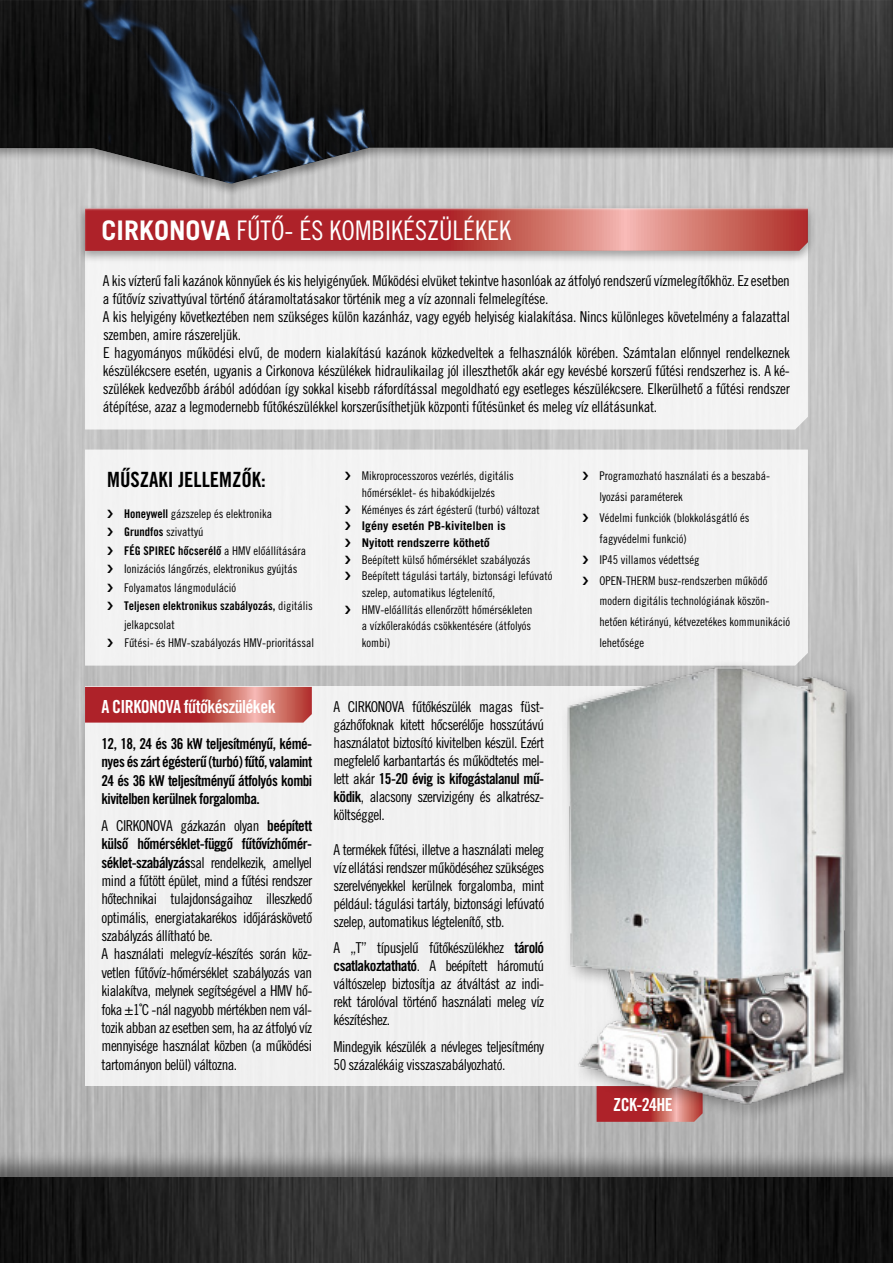
<style>
.page{position:relative;width:893px;height:1263px;background:#fff}
.page>*{position:absolute;margin:0;border:0;box-sizing:border-box;transform-origin:0 0}
.t1{font:27px "Trade Gothic Cond Eighteen H";color:#fff}
.t2{font:21px "Trade Gothic Bold Cond Twenty H";color:#000}
.t3{font:18px "Trade Gothic Bold Cond Twenty H";letter-spacing:-.035em;color:#fff}
.t4{font:15px/18px "Trade Gothic Cond Eighteen H";letter-spacing:-.02em;color:#000}
.t5{font:15px/18.3px "Trade Gothic Bold Cond Twenty H";letter-spacing:-.035em;color:#000;text-align:justify}
.t6{font:12px/20.9px "Trade Gothic Cond Eighteen H";color:#000}
.t7{font:12px "Trade Gothic Bold Cond Twenty H";color:#000}
.t8{font:12px/16.6px "Trade Gothic Bold H";color:#000}
.s1{font-family:"Trade Gothic Bold H"}
.s2{font-family:"Trade Gothic Bold Cond Twenty H"}
.s3{font-family:"Trade Gothic Cond Eighteen H"}
</style>
<div class="page">
<img style="left:0;top:196px;width:893px;height:954px">
<div style="left:0;top:1150px;width:893px;height:113px;background:#000;opacity:.45"></div>
<img style="left:0;top:1178px;width:893px;height:85px">
<div style="left:0;top:0;width:893px;height:196px;background:#c9c9c9"></div>
<div style="left:0;top:0;width:893px;height:184px;background:#000;opacity:.45"></div>
<div style="left:885px;top:0;width:8px;height:196px;background:#000;opacity:.35"></div>
<div style="left:85px;top:263px;width:723px;height:166px;background:#f3f3f3"></div>
<div style="left:85px;top:450px;width:723px;height:216px;background:#f2f2f2"></div>
<div style="left:85px;top:687px;width:723px;height:399px;background:#f1f1f1"></div>
<svg style="left:85px;top:687px;width:227px;height:36px;background:#bf4a4a"></svg>
<div style="left:561px;top:658px;width:304px;height:464px;background:#000;opacity:.35"></div>
<img style="left:556px;top:657px;width:308px;height:457px">
<div style="left:77px;top:205px;width:740px;height:58px;background:#000;opacity:.35"></div>
<div style="left:84px;top:207px;width:725px;height:44px;background:#c0c0c0"></div>
<div style="left:84px;top:208px;width:725px;height:44px;background:#000;opacity:.45"></div>
<div style="left:48px;top:0;width:334px;height:196px;background:#000;opacity:.35"></div>
<img style="left:0;top:0;width:33px;height:184px">
<div style="left:33px;top:0;width:344px;height:184px;background:#000;opacity:.45"></div>
<img style="left:884px;top:957px;width:9px;height:23px">
<svg style="left:108px;top:510px;width:5px;height:8px"></svg>
<svg style="left:108px;top:528px;width:5px;height:8px"></svg>
<svg style="left:108px;top:546px;width:5px;height:9px"></svg>
<svg style="left:108px;top:565px;width:5px;height:8px"></svg>
<svg style="left:108px;top:583px;width:5px;height:9px"></svg>
<svg style="left:108px;top:602px;width:5px;height:8px"></svg>
<svg style="left:108px;top:638px;width:5px;height:9px"></svg>
<svg style="left:345px;top:472px;width:6px;height:8px"></svg>
<svg style="left:345px;top:505px;width:6px;height:9px"></svg>
<svg style="left:345px;top:522px;width:6px;height:8px"></svg>
<svg style="left:345px;top:538px;width:6px;height:9px"></svg>
<svg style="left:345px;top:555px;width:6px;height:9px"></svg>
<svg style="left:345px;top:572px;width:6px;height:8px"></svg>
<svg style="left:345px;top:605px;width:6px;height:9px"></svg>
<svg style="left:583px;top:472px;width:5px;height:8px"></svg>
<svg style="left:583px;top:513px;width:5px;height:9px"></svg>
<svg style="left:583px;top:555px;width:5px;height:9px"></svg>
<svg style="left:583px;top:576px;width:5px;height:8px"></svg>
<h1 class="t1" style="left:102px;top:215px;width:411px"><span class="s1">CIRKONOVA</span> FÛTÔ- ÉS KOMBIKÉSZÜLÉKEK</h1>
<p class="t4" style="left:103px;top:272px;width:689px">A kis vízterû fali kazánok könnyûek és kis helyigényûek. Mûködési elvüket tekintve hasonlóak az átfolyó rendszerû vízmelegítôkhöz. Ez esetben a fûtôvíz szivattyúval történô átáramoltatásakor történik meg a víz azonnali felmelegítése.<br>A kis helyigény következtében nem szükséges külön kazánház, vagy egyéb helyiség kialakítása. Nincs különleges követelmény a falazattal szemben, amire rászereljük.<br>E hagyományos mûködési elvû, de modern kialakítású kazánok közkedveltek a felhasználók körében. Számtalan elônnyel rendelkeznek készülékcsere esetén, ugyanis a Cirkonova készülékek hidraulikailag jól illeszthetôk akár egy kevésbé korszerû fûtési rendszerhez is. A ké&shy;szülékek kedvezôbb árából adódóan így sokkal kisebb ráfordítással megoldható egy esetleges készülékcsere. Elkerülhetô a fûtési rendszer átépítése, azaz a legmodernebb fûtôkészülékkel korszerûsíthetjük központi fûtésünket és meleg víz ellátásunkat.</p>
<h2 class="t2" style="left:107px;top:467px;width:160px">MÛSZAKI JELLEMZÔK:</h2>
<p class="t6" style="left:124px;top:504px;width:149px;line-height:18.5px"><span class="s2">Honeywell</span> gázszelep és elektronika<br><span class="s2">Grundfos</span> szivattyú</p>
<p class="t7" style="left:124px;top:543px;width:183px">FÉG SPIREC hôcserélô <span class="s3">a HMV elôállítására</span></p>
<p class="t6" style="left:124px;top:560px;width:175px;line-height:18.5px">Ionizációs lángôrzés, elektronikus gyújtás<br>Folyamatos lángmoduláció</p>
<p class="t7" style="left:124px;top:599px;width:190px">Teljesen elektronikus szabályozás, <span class="s3">digitális</span></p>
<p class="t6" style="left:124px;top:615px;width:191px;line-height:18.5px">jelkapcsolat<br>Fûtési- és HMV-szabályozás HMV-prioritással</p>
<p class="t6" style="left:362px;top:467px;width:179px;line-height:16.6px">Mikroprocesszoros vezérlés, digitális hômérséklet- és hibakódkijelzés<br>Kéményes és zárt égésterû (turbó) változat</p>
<p class="t8" style="left:362px;top:517px;width:146px">Igény esetén PB-kivitelben is<br>Nyitott rendszerre köthetô</p>
<p class="t6" style="left:362px;top:551px;width:192px;line-height:16.6px">Beépített külsô hômérséklet szabályozás Beépített tágulási tartály, biztonsági lefúvató szelep, automatikus légtelenítô, HMV-elôállítás ellenôrzött hômérsékleten<br>a vízkôlerakódás csökkentésére (átfolyós kombi)</p>
<p class="t3" style="left:102px;top:696px;width:176px">A CIRKONOVA fûtôkészülékek</p>
<p class="t5" style="left:102px;top:734px;width:212px">12, 18, 24 és 36 kW teljesítményû, kémé&shy;nyes és zárt égésterû (turbó) fûtô, valamint 24 és 36 kW teljesítményû átfolyós kombi kivitelben kerülnek forgalomba.</p>
<p class="t4" style="left:102px;top:816px;width:212px">A CIRKONOVA gázkazán olyan <span class="s2">beépített</span></p>
<p class="t5" style="left:102px;top:834px;width:212px">külsô hômérséklet-függô fûtôvízhômér-</p>
<p class="t4" style="left:101px;top:853px;width:212px;line-height:18.5px"><span class="s2">séklet-szabályzás</span>sal rendelkezik, amellyel mind a fûtött épület, mind a fûtési rendszer hôtechnikai tulajdonságaihoz illeszkedô optimális, energiatakarékos idôjáráskövetô szabályzás állítható be.<br>A használati melegvíz-készítés során köz&shy;vetlen fûtôvíz-hômérséklet szabályozás van kialakítva, melynek segítségével a HMV hô&shy;foka ±1˚C -nál nagyobb mértékben nem vál&shy;tozik abban az esetben sem, ha az átfolyó víz mennyisége használat közben (a mûködési tartományon belül) változna.</p>
<p class="t4" style="left:333px;top:697px;width:212px;text-align:justify">A CIRKONOVA fûtôkészülék magas füst&shy;gázhôfoknak kitett hôcserélôje hosszútávú használatot biztosító kivitelben készül. Ezért megfelelô karbantartás és mûködtetés mel-</p>
<p class="t5" style="left:333px;top:769px;width:212px"><span class="s3">lett akár</span> 15-20 évig is kifogástalanul mû-</p>
<p class="t4" style="left:333px;top:787px;width:211px"><span class="s2">ködik</span>, alacsony szervizigény és alkatrész&shy;költséggel.</p>
<p class="t4" style="left:333px;top:840px;width:212px;text-align:justify">A termékek fûtési, illetve a használati meleg víz ellátási rendszer mûködéséhez szükséges szerelvényekkel kerülnek forgalomba, mint például: tágulási tartály, biztonsági lefúvató szelep, automatikus légtelenítô, stb.</p>
<p class="t4" style="left:334px;top:939px;width:212px">A „T” típusjelû fûtôkészülékhez <span class="s2">tároló</span></p>
<p class="t5" style="left:334px;top:956px;width:93px">csatlakoztatható<span class="s3">. A</span></p>
<p class="t4" style="left:334px;top:957px;width:212px;text-align:justify;text-indent:112px">beépített háromutú váltószelep biztosítja az átváltást az indi&shy;rekt tárolóval történô használati meleg víz készítéshez.</p>
<p class="t4" style="left:334px;top:1037px;width:212px">Mindegyik készülék a névleges teljesítmény<br>50 százalékáig visszaszabályozható.</p>
<p class="t6" style="left:599px;top:465px;width:192px">Programozható használati és a beszabá&shy;lyozási paraméterek<br>Védelmi funkciók (blokkolásgátló és fagyvédelmi funkció)<br>IP45 villamos védettség<br>OPEN-THERM busz-rendszerben mûködô modern digitális technológiának köszön&shy;hetôen kétirányú, kétvezetékes kommunikáció lehetôsége</p>
<p class="t3" style="left:613px;top:1093px;width:61px">ZCK-24HE</p>
</div>
